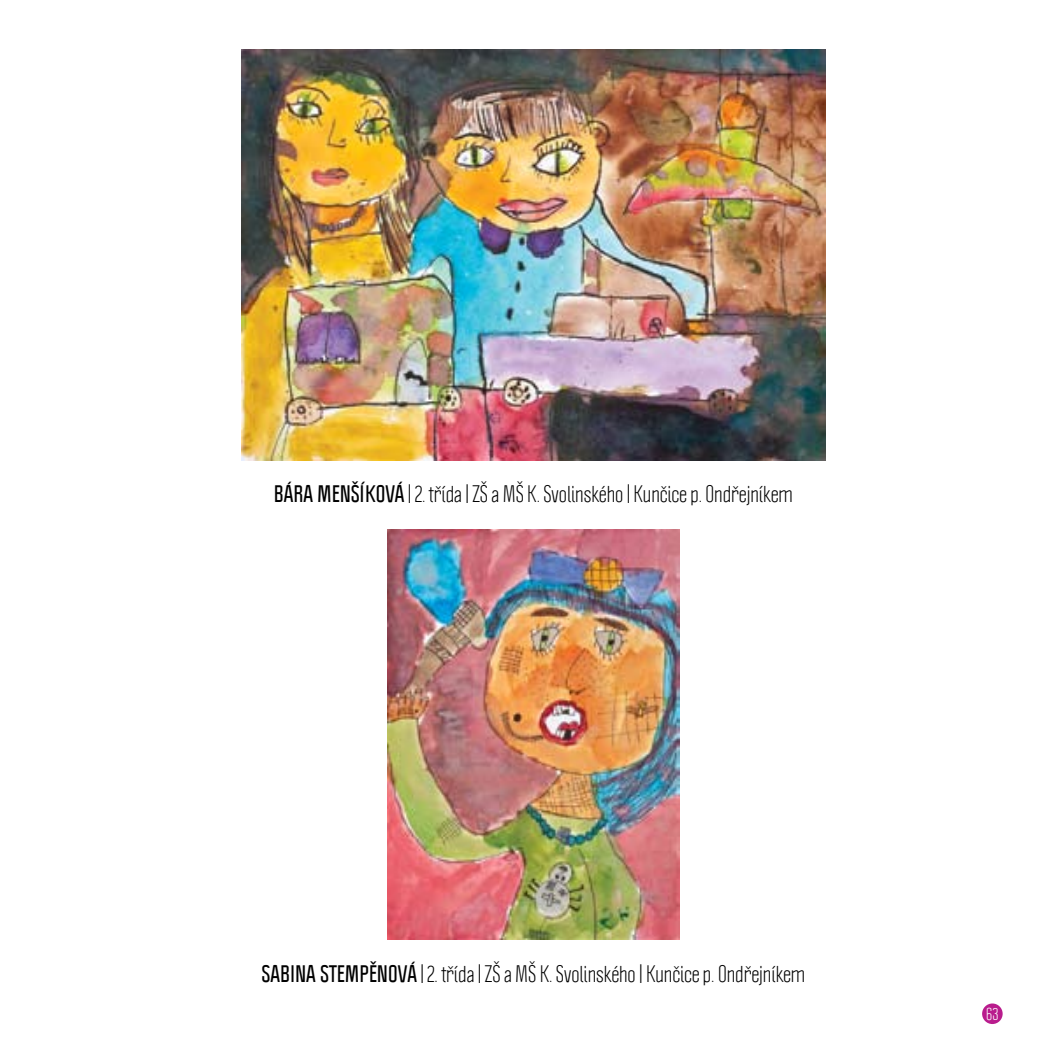
<style>
.page{position:relative;width:1042px;height:1042px;background:#fff}
.page>*{position:absolute;margin:0;border:0;box-sizing:border-box;transform-origin:0 0}
.t1{font:21px "Politica";color:#000}
.t2{font:700 21px "Politica";color:#000}
.t3{font:15.75px "Politica";color:#fff}
.s1{font-weight:700}
</style>
<div class="page">
<div style="left:982px;top:1003px;width:20px;height:21px;background:#b91c8d;border-radius:50%"></div>
<img style="left:242px;top:50px;width:583px;height:411px">
<img style="left:387px;top:529px;width:292px;height:410px">
<p class="t1" style="left:274px;top:481px;width:520px"><span class="s1">BÁRA MEN ŠÍKOVÁ</span> | 2. třída | ZŠ a MŠ K. Svolinského | Kunčice p. Ondřejníkem</p>
<p class="t2" style="left:261px;top:960px;width:79px">SABINA STEMPĚN</p>
<p class="t1" style="left:388px;top:960px;width:418px"><span class="s1">OVÁ</span> | 2. třída | ZŠ a MŠ K. Svolinského | Kunčice p. Ondřejníkem</p>
<p class="t3" style="left:986px;top:1004px;width:14px">63</p>
</div>
